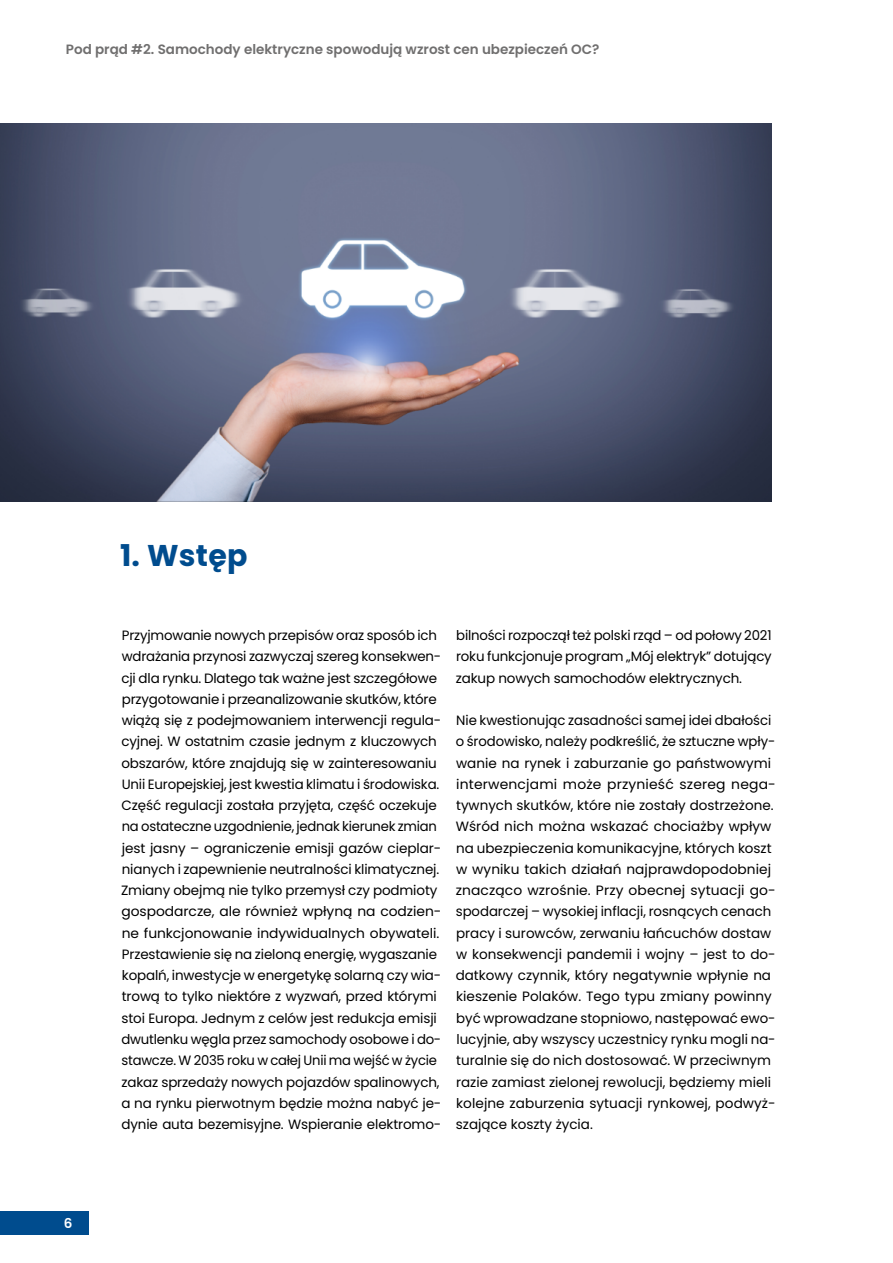
<style>
.page{position:relative;width:893px;height:1263px;background:#fff}
.page>*{position:absolute;margin:0;border:0;box-sizing:border-box;transform-origin:0 0}
.t1{font:700 30px "Poppins";letter-spacing:.01em;color:#004c8e}
.t2{font:13.5px/21.3px "Poppins";letter-spacing:-.01em;color:#000}
.t3{font:600 13.5px "Poppins";color:#706f6f}
.t4{font:600 13.5px "Poppins";color:#fff}
</style>
<div class="page">
<div style="left:0;top:1211px;width:88px;height:24px;background:#004c8e"></div>
<img style="left:0;top:123px;width:772px;height:379px">
<p class="t3" style="left:66px;top:42px;width:535px">Pod prąd #2. Samochody elektryczne spowodują wzrost cen ubezpieczeń OC?</p>
<h1 class="t1" style="left:120px;top:538px;width:129px">1. Wstęp</h1>
<p class="t4" style="left:64px;top:1215px;width:10px">6</p>
<p class="t2" style="left:121px;top:625px;width:322px">Przyjmowanie nowych przepisów oraz sposób ich wdrażania przynosi zazwyczaj szereg konsekwen&shy;cji dla rynku. Dlatego tak ważne jest szczegółowe przygotowanie i przeanalizowanie skutków, które wiążą się z podejmowaniem interwencji regula&shy;cyjnej. W ostatnim czasie jednym z kluczowych obszarów, które znajdują się w zainteresowaniu Unii Europejskiej, jest kwestia klimatu i środowiska.<br>Część regulacji została przyjęta, część oczekuje na ostateczne uzgodnienie, jednak kierunek zmian jest jasny – ograniczenie emisji gazów cieplar&shy;nianych i zapewnienie neutralności klimatycznej.<br>Zmiany obejmą nie tylko przemysł czy podmioty gospodarcze, ale również wpłyną na codzien&shy;ne funkcjonowanie indywidualnych obywateli.<br>Przestawienie się na zieloną energię, wygaszanie kopalń, inwestycje w energetykę solarną czy wia&shy;trową to tylko niektóre z wyzwań, przed którymi stoi Europa. Jednym z celów jest redukcja emisji dwutlenku węgla przez samochody osobowe i do&shy;stawcze. W 2035 roku w całej Unii ma wejść w życie zakaz sprzedaży nowych pojazdów spalinowych, a na rynku pierwotnym będzie można nabyć je&shy;dynie auta bezemisyjne. Wspieranie elektromo-</p>
<p class="t2" style="left:456px;top:625px;width:318px;text-align:justify">bilności rozpoczął też polski rząd – od połowy 2021 roku funkcjonuje program „Mój elektryk” dotujący zakup nowych samochodów elektrycznych.</p>
<p class="t2" style="left:456px;top:710px;width:322px">Nie kwestionując zasadności samej idei dbałości o środowisko, należy podkreślić, że sztuczne wpły&shy;wanie na rynek i zaburzanie go państwowymi interwencjami może przynieść szereg nega&shy;tywnych skutków, które nie zostały dostrzeżone.<br>Wśród nich można wskazać chociażby wpływ na ubezpieczenia komunikacyjne, których koszt w wyniku takich działań najprawdopodobniej znacząco wzrośnie. Przy obecnej sytuacji go&shy;spodarczej – wysokiej inflacji, rosnących cenach pracy i surowców, zerwaniu łańcuchów dostaw w konsekwencji pandemii i wojny – jest to do&shy;datkowy czynnik, który negatywnie wpłynie na kieszenie Polaków. Tego typu zmiany powinny być wprowadzane stopniowo, następować ewo&shy;lucyjnie, aby wszyscy uczestnicy rynku mogli na&shy;turalnie się do nich dostosować. W przeciwnym razie zamiast zielonej rewolucji, będziemy mieli kolejne zaburzenia sytuacji rynkowej, podwyż&shy;szające koszty życia.</p>
</div>
